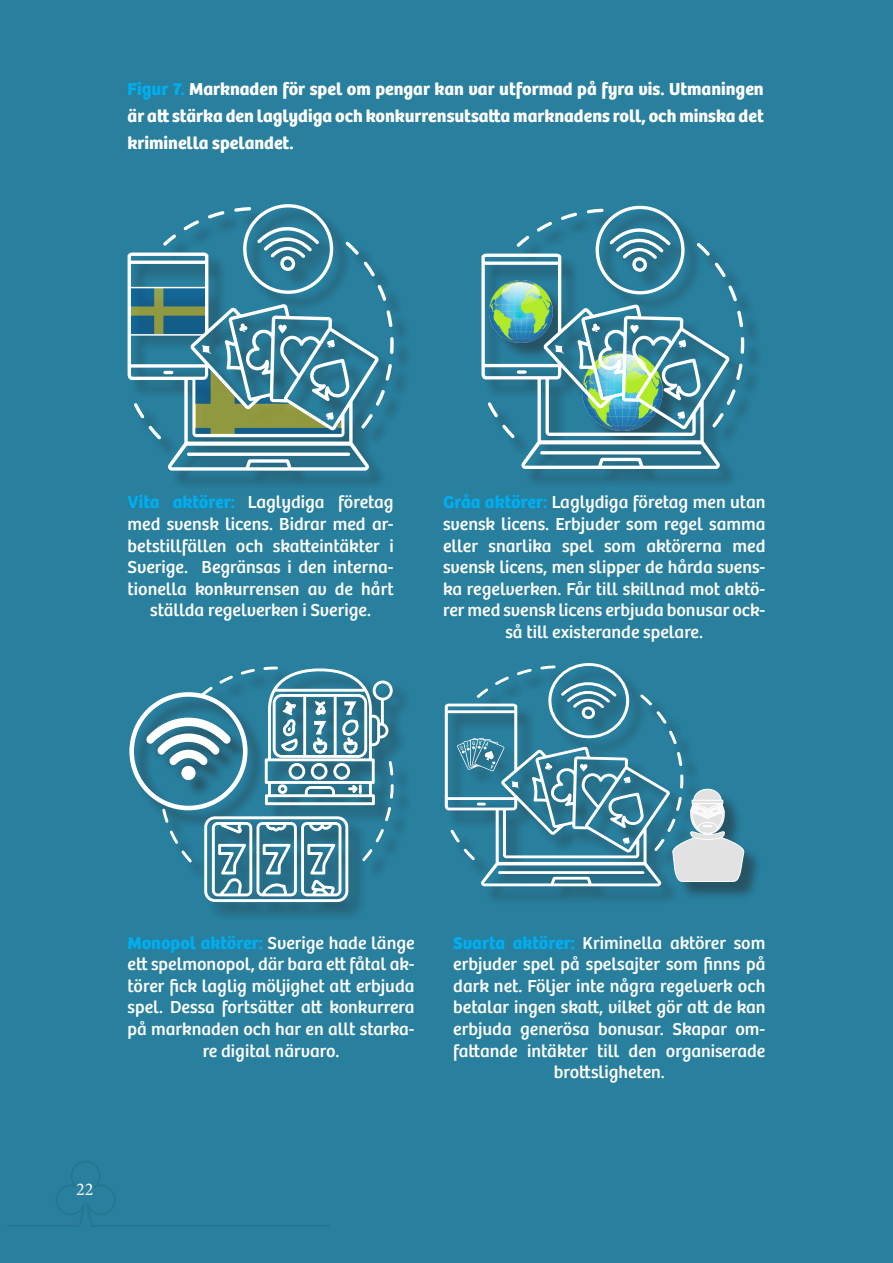
<style>
.page{position:relative;width:893px;height:1263px;background:#287f9e}
.page>*{position:absolute;margin:0;border:0;box-sizing:border-box;transform-origin:0 0}
.t1{font:18px/21.6px "Bree";color:#fff;text-align:center}
.t2{font:700 18px/27px "Bree";color:#fff;text-align:justify}
.t3{font:18px "Minion Pro";color:#fff}
.s1{color:#00aeef}
.s2{font-weight:700;color:#00aeef}
</style>
<div class="page">
<div style="left:130px;top:207px;width:282px;height:282px;background:#231f20;opacity:.45"></div>
<svg style="left:385px;top:364px;width:7px;height:16px"></svg>
<svg style="left:379px;top:390px;width:6px;height:16px"></svg>
<svg style="left:345px;top:242px;width:14px;height:10px"></svg>
<svg style="left:386px;top:310px;width:7px;height:17px"></svg>
<svg style="left:390px;top:337px;width:4px;height:17px"></svg>
<svg style="left:379px;top:285px;width:7px;height:16px"></svg>
<svg style="left:208px;top:211px;width:17px;height:7px"></svg>
<svg style="left:183px;top:220px;width:16px;height:10px"></svg>
<svg style="left:163px;top:234px;width:13px;height:12px"></svg>
<svg style="left:128px;top:252px;width:251px;height:219px"></svg>
<hr style="left:187px;top:453px;width:163px;height:3px;background:#fff;border-radius:2px">
<svg style="left:163px;top:371px;width:10px;height:3px"></svg>
<svg style="left:202px;top:345px;width:8px;height:8px"></svg>
<svg style="left:239px;top:323px;width:9px;height:9px"></svg>
<svg style="left:278px;top:325px;width:9px;height:8px"></svg>
<svg style="left:308px;top:359px;width:42px;height:42px"></svg>
<svg style="left:327px;top:340px;width:8px;height:8px"></svg>
<svg style="left:234px;top:204px;width:99px;height:90px"></svg>
<img style="left:196px;top:368px;width:145px;height:66px">
<hr style="left:130px;top:287px;width:75px;height:1px;background:#fff">
<hr style="left:130px;top:334px;width:75px;height:2px;background:#fff">
<div style="left:484px;top:209px;width:279px;height:278px;background:#231f20;opacity:.45"></div>
<svg style="left:736px;top:363px;width:7px;height:17px"></svg>
<svg style="left:729px;top:389px;width:7px;height:16px"></svg>
<svg style="left:697px;top:243px;width:13px;height:11px"></svg>
<svg style="left:737px;top:311px;width:6px;height:16px"></svg>
<svg style="left:741px;top:337px;width:3px;height:17px"></svg>
<svg style="left:729px;top:285px;width:8px;height:16px"></svg>
<svg style="left:561px;top:212px;width:16px;height:8px"></svg>
<svg style="left:537px;top:222px;width:15px;height:10px"></svg>
<svg style="left:517px;top:236px;width:12px;height:11px"></svg>
<svg style="left:481px;top:254px;width:248px;height:215px"></svg>
<hr style="left:540px;top:451px;width:161px;height:3px;background:#fff;border-radius:2px">
<svg style="left:517px;top:370px;width:10px;height:4px"></svg>
<svg style="left:555px;top:345px;width:8px;height:8px"></svg>
<svg style="left:592px;top:323px;width:8px;height:9px"></svg>
<svg style="left:630px;top:325px;width:9px;height:9px"></svg>
<svg style="left:660px;top:358px;width:41px;height:42px"></svg>
<svg style="left:678px;top:340px;width:8px;height:8px"></svg>
<svg style="left:677px;top:411px;width:8px;height:8px"></svg>
<svg style="left:587px;top:206px;width:98px;height:88px"></svg>
<img style="left:490px;top:280px;width:63px;height:63px">
<div style="left:132px;top:669px;width:280px;height:251px;background:#231f20;opacity:.45"></div>
<svg style="left:146px;top:666px;width:248px;height:236px"></svg>
<div style="left:129px;top:692px;width:119px;height:118px;border:5px solid #fff;border-radius:50%"></div>
<div style="left:448px;top:666px;width:314px;height:239px;background:#231f20;opacity:.45"></div>
<svg style="left:445px;top:663px;width:299px;height:223px"></svg>
<svg style="left:56px;top:1161px;width:59px;height:65px"></svg>
<p class="t2" style="left:128px;top:74px;width:638px"><span class="s1">Figur 7.</span> Marknaden för spel om pengar kan var utformad på fyra vis. Utmaningen är att stärka den laglydiga och konkurrensutsatta marknadens roll, och minska det kriminella spelandet.</p>
<p class="t1" style="left:128px;top:490px;width:268px"><span class="s2">Vita aktörer:</span> Laglydiga företag med svensk licens. Bidrar med ar&shy;betstillfällen och skatteintäkter i Sverige. Begränsas i den interna&shy;tionella konkurrensen av de hårt ställda regelverken i Sverige.</p>
<p class="t1" style="left:443px;top:490px;width:324px"><span class="s2">Gråa aktörer:</span> Laglydiga företag men utan svensk licens. Erbjuder som regel samma eller snarlika spel som aktörerna med svensk licens, men slipper de hårda svens&shy;ka regelverken. Får till skillnad mot aktö&shy;rer med svensk licens erbjuda bonusar ock&shy;så till existerande spelare.</p>
<p class="t1" style="left:128px;top:930px;width:289px"><span class="s2">Monopol aktörer:</span> Sverige hade länge ett spelmonopol, där bara ett fåtal ak&shy;törer fick laglig möljighet att erbjuda spel. Dessa fortsätter att konkurrera på marknaden och har en allt starka&shy;re digital närvaro.</p>
<p class="t1" style="left:453px;top:930px;width:314px"><span class="s2">Svarta aktörer:</span> Kriminella aktörer som erbjuder spel på spelsajter som finns på dark net. Följer inte några regelverk och betalar ingen skatt, vilket gör att de kan erbjuda generösa bonusar. Skapar om&shy;fattande intäkter till den organiserade brottsligheten.</p>
<p class="t3" style="left:76px;top:1177px;width:19px">22</p>
</div>
